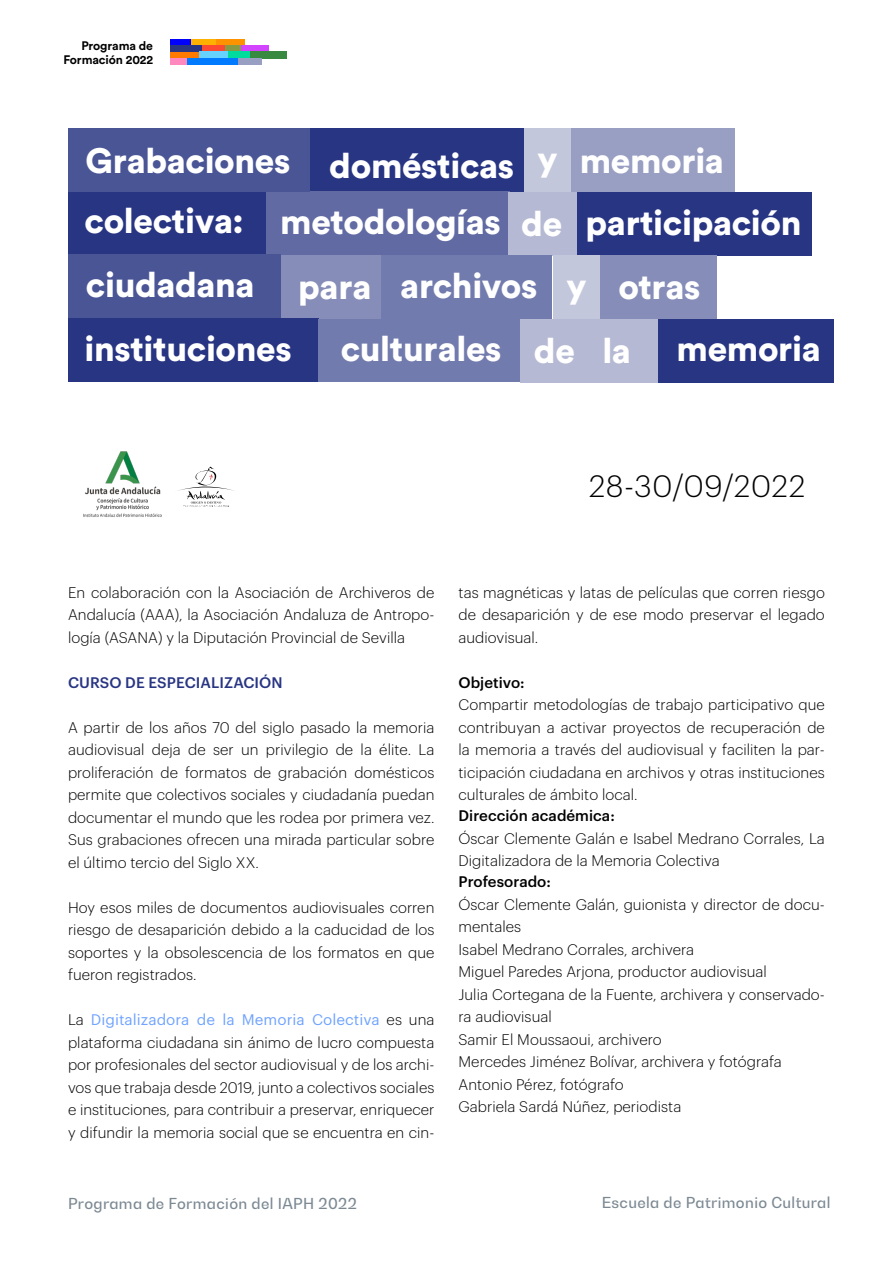
<style>
.page{position:relative;width:893px;height:1263px;background:#fff}
.page>*{position:absolute;margin:0;border:0;box-sizing:border-box;transform-origin:0 0}
.t1{font:900 34.95px "Circular Std";letter-spacing:-.01em;color:#fff}
.t2{font:300 30.3px "Graphik LCG";letter-spacing:.02em;color:#000}
.t3{font:300 15px/22.5px "Graphik LCG";color:#000;text-align:justify}
.t4{font:500 15px "Bw Gradual";letter-spacing:.025em;color:#7c8993}
.t5{font:500 15px "Graphik LCG";color:#000}
.t6{font:500 15px "Graphik LCG";color:#283583}
.t7{font:700 12.3px/13.6px "Circular Std";letter-spacing:-.01em;color:#000;text-align:right}
.s1{font-weight:400;color:#6fa3ff}
</style>
<div class="page">
<svg style="left:178px;top:466px;width:56px;height:41px"></svg>
<img style="left:83px;top:451px;width:79px;height:66px">
<div style="left:310px;top:128px;width:214px;height:64px;background:#283583"></div>
<div style="left:170px;top:40px;width:21px;height:6px;background:#00f"></div>
<div style="left:191px;top:40px;width:25px;height:6px;background:#ffb100"></div>
<div style="left:216px;top:40px;width:29px;height:6px;background:#ff9200"></div>
<div style="left:238px;top:58px;width:24px;height:6px;background:#999fc3"></div>
<div style="left:170px;top:58px;width:18px;height:6px;background:#ff89be"></div>
<div style="left:188px;top:58px;width:50px;height:6px;background:#007bff"></div>
<div style="left:170px;top:52px;width:29px;height:6px;background:#ff7a00"></div>
<div style="left:202px;top:46px;width:24px;height:6px;background:#fd4832"></div>
<div style="left:170px;top:46px;width:32px;height:6px;background:#283583"></div>
<div style="left:241px;top:46px;width:28px;height:6px;background:#d244ff"></div>
<div style="left:226px;top:46px;width:15px;height:6px;background:#889b43"></div>
<div style="left:227px;top:52px;width:23px;height:6px;background:#00dc9e"></div>
<div style="left:199px;top:52px;width:28px;height:6px;background:#66d3ff"></div>
<div style="left:250px;top:52px;width:36px;height:6px;background:#388a40"></div>
<div style="left:266px;top:191px;width:243px;height:64px;background:#616aa3"></div>
<div style="left:524px;top:128px;width:47px;height:64px;background:#c3c7dc"></div>
<div style="left:68px;top:191px;width:198px;height:64px;background:#283583"></div>
<div style="left:569px;top:192px;width:242px;height:64px;background:#283583"></div>
<div style="left:68px;top:128px;width:242px;height:64px;background:#4a5596"></div>
<div style="left:280px;top:255px;width:101px;height:64px;background:#868db8"></div>
<div style="left:68px;top:254px;width:212px;height:64px;background:#4a5596"></div>
<div style="left:571px;top:128px;width:164px;height:64px;background:#999fc3"></div>
<div style="left:508px;top:192px;width:68px;height:64px;background:#b5b9d3"></div>
<div style="left:659px;top:319px;width:175px;height:64px;background:#283583"></div>
<div style="left:381px;top:255px;width:171px;height:64px;background:#727bad"></div>
<div style="left:553px;top:255px;width:47px;height:64px;background:#c3c7dc"></div>
<div style="left:600px;top:255px;width:117px;height:64px;background:#868db8"></div>
<div style="left:68px;top:318px;width:251px;height:64px;background:#283583"></div>
<div style="left:319px;top:319px;width:202px;height:63px;background:#727bad"></div>
<div style="left:521px;top:319px;width:68px;height:64px;background:#b5b9d3"></div>
<div style="left:589px;top:319px;width:69px;height:64px;background:#b5b9d3"></div>
<p class="t7" style="left:64px;top:39px;width:91px">Programa de<br>Formación 2022</p>
<h1 class="t1" style="left:86px;top:138px;width:206px">Grabaciones</h1>
<h1 class="t1" style="left:537px;top:136px;width:22px">y</h1>
<h1 class="t1" style="left:329px;top:142px;width:225px">domésticas y</h1>
<h1 class="t1" style="left:580px;top:137px;width:146px">memoria</h1>
<h1 class="t1" style="left:85px;top:199px;width:418px">colectiva: metodologías</h1>
<h1 class="t1" style="left:586px;top:200px;width:217px">participación</h1>
<h1 class="t1" style="left:521px;top:201px;width:43px">de</h1>
<h1 class="t1" style="left:86px;top:261px;width:170px">ciudadana</h1>
<h1 class="t1" style="left:298px;top:263px;width:75px">para</h1>
<h1 class="t1" style="left:400px;top:262px;width:302px">archivos y otras</h1>
<h1 class="t1" style="left:84px;top:326px;width:209px">instituciones</h1>
<h1 class="t1" style="left:341px;top:326px;width:292px">culturales de la</h1>
<h1 class="t1" style="left:677px;top:326px;width:146px">memoria</h1>
<h2 class="t2" style="left:589px;top:464px;width:218px">28-30/09/2022</h2>
<p class="t3" style="left:68px;top:580px;width:368px">En colaboración con la Asociación de Archiveros de Andalucía (AAA), la Asociación Andaluza de Antropo&shy;logía (ASANA) y la Diputación Provincial de Sevilla</p>
<p class="t6" style="left:68px;top:671px;width:216px">CURSO DE ESPECIALIZACIÓN</p>
<p class="t3" style="left:68px;top:715px;width:368px">A partir de los años 70 del siglo pasado la memoria audiovisual deja de ser un privilegio de la élite. La proliferación de formatos de grabación domésticos permite que colectivos sociales y ciudadanía puedan documentar el mundo que les rodea por primera vez.<br>Sus grabaciones ofrecen una mirada particular sobre el último tercio del Siglo XX.</p>
<p class="t3" style="left:68px;top:895px;width:368px">Hoy esos miles de documentos audiovisuales corren riesgo de desaparición debido a la caducidad de los soportes y la obsolescencia de los formatos en que fueron registrados.</p>
<p class="t3" style="left:68px;top:1007px;width:368px">La <span class="s1">Digitalizadora de la Memoria Colectiva</span> es una plataforma ciudadana sin ánimo de lucro compuesta por profesionales del sector audiovisual y de los archi&shy;vos que trabaja desde 2019, junto a colectivos sociales e instituciones, para contribuir a preservar, enriquecer y difundir la memoria social que se encuentra en cin-</p>
<p class="t3" style="left:458px;top:580px;width:368px">tas magnéticas y latas de películas que corren riesgo de desaparición y de ese modo preservar el legado audiovisual.</p>
<p class="t5" style="left:458px;top:671px;width:68px">Objetivo:</p>
<p class="t3" style="left:458px;top:692px;width:368px">Compartir metodologías de trabajo participativo que contribuyan a activar proyectos de recuperación de la memoria a través del audiovisual y faciliten la par&shy;ticipación ciudadana en archivos y otras instituciones culturales de ámbito local.</p>
<p class="t5" style="left:458px;top:804px;width:158px">Dirección académica:</p>
<p class="t3" style="left:458px;top:826px;width:368px">Óscar Clemente Galán e Isabel Medrano Corrales, La<br>Digitalizadora de la Memoria Colectiva</p>
<p class="t5" style="left:458px;top:870px;width:94px">Profesorado:</p>
<p class="t3" style="left:458px;top:892px;width:368px;text-align:left">Óscar Clemente Galán, guionista y director de docu&shy;mentales<br>Isabel Medrano Corrales, archivera<br>Miguel Paredes Arjona, productor audiovisual<br>Julia Cortegana de la Fuente, archivera y conservado&shy;ra audiovisual<br>Samir El Moussaoui, archivero<br>Mercedes Jiménez Bolívar, archivera y fotógrafa Antonio Pérez, fotógrafo<br>Gabriela Sardá Núñez, periodista</p>
<p class="t4" style="left:68px;top:1194px;width:290px">Programa de Formación del IAPH 2022</p>
<p class="t4" style="left:602px;top:1192px;width:230px">Escuela de Patrimonio Cultural</p>
</div>
